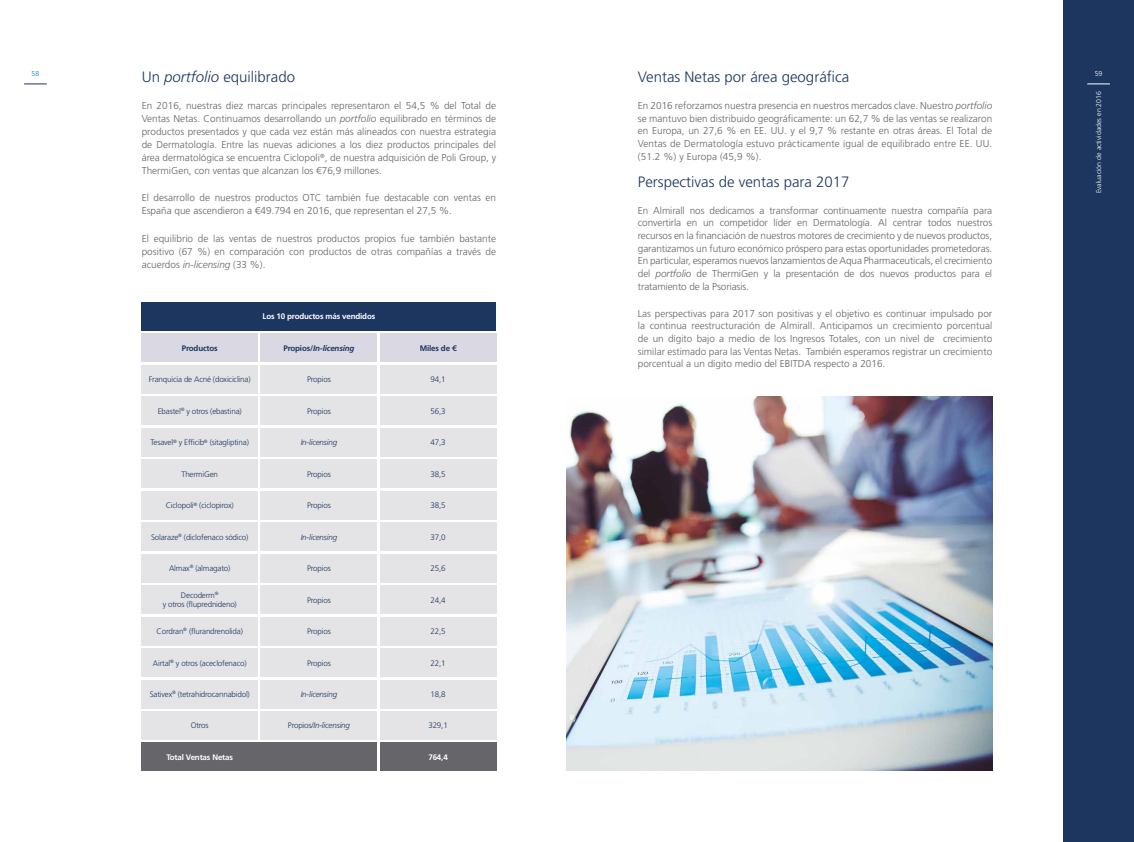
<style>
.page{position:relative;width:1134px;height:842px;background:#fff}
.page>*{position:absolute;margin:0;border:0;box-sizing:border-box;transform-origin:0 0}
.t1{font:300 15px "Frutiger LT Std";color:#1d3660}
.t2{font:300 10px/12.7px "Frutiger LT Std";color:#65656a;text-align:justify}
.t3{font:300 8px/9.6px "Frutiger LT Std";letter-spacing:-.02em;color:#1d3660;text-align:center}
.t4{font:italic 300 8px "Frutiger LT Std";letter-spacing:-.02em;color:#1d3660}
.t5{font:700 8px "Frutiger LT Std";letter-spacing:-.02em;color:#fff}
.t6{font:italic 700 8px "Frutiger LT Std";letter-spacing:-.02em;color:#1d3660}
.t7{font:700 8px "Frutiger LT Std";letter-spacing:-.02em;color:#1d3660}
.t8{font:300 7px "Frutiger LT Std";color:#fff}
.t9{font:300 7px "Frutiger LT Std";color:#0082c3}
.s1{font-style:italic}
.s2{font-style:normal}
</style>
<div class="page">
<div style="left:1063px;top:0;width:71px;height:842px;background:#1d3660"></div>
<svg style="left:1087px;top:84px;width:23px;height:1px"></svg>
<svg style="left:24px;top:84px;width:23px;height:1px"></svg>
<div style="left:142px;top:302px;width:354px;height:29px;background:#1d3660"></div>
<div style="left:261px;top:334px;width:116px;height:28px;background:#d9d8e3"></div>
<div style="left:261px;top:365px;width:116px;height:28px;background:#e4e3e5"></div>
<div style="left:261px;top:491px;width:116px;height:28px;background:#e4e3e5"></div>
<div style="left:261px;top:397px;width:116px;height:28px;background:#e4e3e5"></div>
<div style="left:261px;top:522px;width:116px;height:29px;background:#e4e3e5"></div>
<div style="left:261px;top:585px;width:116px;height:29px;background:#e4e3e5"></div>
<div style="left:261px;top:617px;width:116px;height:28px;background:#e4e3e5"></div>
<div style="left:261px;top:428px;width:116px;height:28px;background:#e4e3e5"></div>
<div style="left:261px;top:648px;width:116px;height:29px;background:#e4e3e5"></div>
<div style="left:261px;top:680px;width:116px;height:28px;background:#e4e3e5"></div>
<div style="left:261px;top:459px;width:116px;height:29px;background:#e4e3e5"></div>
<div style="left:261px;top:554px;width:116px;height:28px;background:#e4e3e5"></div>
<div style="left:261px;top:711px;width:116px;height:29px;background:#e4e3e5"></div>
<div style="left:380px;top:334px;width:116px;height:28px;background:#d9d8e3"></div>
<div style="left:380px;top:743px;width:116px;height:28px;background:#65656a"></div>
<div style="left:380px;top:365px;width:116px;height:28px;background:#e4e3e5"></div>
<div style="left:380px;top:491px;width:116px;height:28px;background:#e4e3e5"></div>
<div style="left:380px;top:397px;width:116px;height:28px;background:#e4e3e5"></div>
<div style="left:380px;top:522px;width:116px;height:29px;background:#e4e3e5"></div>
<div style="left:380px;top:585px;width:116px;height:29px;background:#e4e3e5"></div>
<div style="left:380px;top:617px;width:116px;height:28px;background:#e4e3e5"></div>
<div style="left:380px;top:428px;width:116px;height:28px;background:#e4e3e5"></div>
<div style="left:380px;top:648px;width:116px;height:29px;background:#e4e3e5"></div>
<div style="left:380px;top:680px;width:116px;height:28px;background:#e4e3e5"></div>
<div style="left:380px;top:459px;width:116px;height:29px;background:#e4e3e5"></div>
<div style="left:380px;top:554px;width:116px;height:28px;background:#e4e3e5"></div>
<div style="left:380px;top:711px;width:116px;height:29px;background:#e4e3e5"></div>
<div style="left:142px;top:334px;width:116px;height:28px;background:#d9d8e3"></div>
<div style="left:142px;top:743px;width:116px;height:28px;background:#65656a"></div>
<div style="left:247px;top:743px;width:130px;height:28px;background:#65656a"></div>
<div style="left:142px;top:365px;width:116px;height:28px;background:#e4e3e5"></div>
<div style="left:142px;top:491px;width:116px;height:28px;background:#e4e3e5"></div>
<div style="left:142px;top:397px;width:116px;height:28px;background:#e4e3e5"></div>
<div style="left:142px;top:522px;width:116px;height:29px;background:#e4e3e5"></div>
<div style="left:142px;top:585px;width:116px;height:29px;background:#e4e3e5"></div>
<div style="left:142px;top:617px;width:116px;height:28px;background:#e4e3e5"></div>
<div style="left:142px;top:428px;width:116px;height:28px;background:#e4e3e5"></div>
<div style="left:142px;top:648px;width:116px;height:29px;background:#e4e3e5"></div>
<div style="left:142px;top:680px;width:116px;height:28px;background:#e4e3e5"></div>
<div style="left:142px;top:459px;width:116px;height:29px;background:#e4e3e5"></div>
<div style="left:142px;top:554px;width:116px;height:28px;background:#e4e3e5"></div>
<div style="left:142px;top:711px;width:116px;height:29px;background:#e4e3e5"></div>
<img style="left:567px;top:397px;width:425px;height:374px">
<h1 class="t1" style="left:142px;top:68px;width:155px">Un <span class="s1">portfolio</span> equilibrado</h1>
<p class="t2" style="left:142px;top:99px;width:356px;line-height:13px">En 2016, nuestras diez marcas principales representaron el 54,5 % del Total de Ventas Netas. Continuamos desarrollando un <span class="s1">portfolio</span> equilibrado en términos de productos presentados y que cada vez están más alineados con nuestra estrategia de Dermatología. Entre las nuevas adiciones a los diez productos principales del área dermatológica se encuentra Ciclopoli<sup>®</sup>, de nuestra adquisición de Poli Group, y ThermiGen, con ventas que alcanzan los €76,9 millones.</p>
<p class="t2" style="left:142px;top:192px;width:356px;line-height:13px">El desarrollo de nuestros productos OTC también fue destacable con ventas en<br>España que ascendieron a €49.794 en 2016, que representan el 27,5 %.</p>
<p class="t2" style="left:142px;top:232px;width:356px;line-height:13px">El equilibrio de las ventas de nuestros productos propios fue también bastante positivo (67 %) en comparación con productos de otras compañías a través de acuerdos <span class="s1">in-licensing</span> (33 %).</p>
<h1 class="t1" style="left:638px;top:68px;width:213px">Ventas Netas por área geográfica</h1>
<p class="t2" style="left:638px;top:99px;width:356px">En 2016 reforzamos nuestra presencia en nuestros mercados clave. Nuestro <span class="s1">portfolio </span>se mantuvo bien distribuido geográficamente: un 62,7 % de las ventas se realizaron en Europa, un 27,6 % en EE. UU. y el 9,7 % restante en otras áreas. El Total de Ventas de Dermatología estuvo prácticamente igual de equilibrado entre EE. UU. (51.2 %) y Europa (45,9 %).</p>
<h1 class="t1" style="left:638px;top:173px;width:213px">Perspectivas de ventas para 2017</h1>
<p class="t2" style="left:638px;top:204px;width:356px">En Almirall nos dedicamos a transformar continuamente nuestra compañía para convertirla en un competidor líder en Dermatología. Al centrar todos nuestros recursos en la financiación de nuestros motores de crecimiento y de nuevos productos, garantizamos un futuro económico próspero para estas oportunidades prometedoras.<br>En particular, esperamos nuevos lanzamientos de Aqua Pharmaceuticals, el crecimiento del <span class="s1">portfolio</span> de ThermiGen y la presentación de dos nuevos productos para el tratamiento de la Psoriasis.</p>
<p class="t2" style="left:638px;top:307px;width:356px">Las perspectivas para 2017 son positivas y el objetivo es continuar impulsado por la continua reestructuración de Almirall. Anticipamos un crecimiento porcentual de un dígito bajo a medio de los Ingresos Totales, con un nivel de crecimiento similar estimado para las Ventas Netas. También esperamos registrar un crecimiento porcentual a un dígito medio del EBITDA respecto a 2016.</p>
<p class="t9" style="left:32px;top:70px;width:9px">58</p>
<p class="t8" style="left:1095px;top:70px;width:9px">59</p>
<p class="t8" style="left:1095px;top:193px;width:104px;rotate:-90deg">Evaluación de actividades en 2016</p>
<p class="t5" style="left:263px;top:312px;width:114px">Los 10 productos más vendidos</p>
<p class="t6" style="left:283px;top:343px;width:73px"><span class="s2">Propios/</span>In-licensing</p>
<p class="t3" style="left:307px;top:375px;width:25px">Propios</p>
<p class="t7" style="left:182px;top:343px;width:37px">Productos</p>
<p class="t7" style="left:420px;top:343px;width:38px">Miles de €</p>
<p class="t3" style="left:149px;top:375px;width:103px">Franquicia de Acné (doxiciclina)</p>
<p class="t3" style="left:431px;top:375px;width:17px">94,1</p>
<p class="t3" style="left:158px;top:406px;width:85px">Ebastel<sup>®</sup> y otros (ebastina)</p>
<p class="t3" style="left:307px;top:406px;width:25px">Propios</p>
<p class="t3" style="left:431px;top:406px;width:17px">56,3</p>
<p class="t3" style="left:151px;top:438px;width:100px">Tesavel<sup>®</sup> y Efficib<sup>®</sup> (sitagliptina)</p>
<p class="t4" style="left:301px;top:438px;width:38px">In-licensing</p>
<p class="t3" style="left:431px;top:438px;width:17px">47,3</p>
<p class="t3" style="left:182px;top:469px;width:38px">ThermiGen</p>
<p class="t3" style="left:307px;top:469px;width:25px">Propios</p>
<p class="t3" style="left:431px;top:469px;width:17px">38,5</p>
<p class="t3" style="left:166px;top:501px;width:70px">Ciclopoli<sup>®</sup> (ciclopirox)</p>
<p class="t3" style="left:307px;top:501px;width:25px">Propios</p>
<p class="t3" style="left:431px;top:501px;width:17px">38,5</p>
<p class="t3" style="left:151px;top:532px;width:99px">Solaraze<sup>®</sup> (diclofenaco sódico)</p>
<p class="t4" style="left:301px;top:532px;width:38px">In-licensing</p>
<p class="t3" style="left:431px;top:532px;width:17px">37,0</p>
<p class="t3" style="left:169px;top:564px;width:63px">Almax<sup>®</sup> (almagato)</p>
<p class="t3" style="left:307px;top:564px;width:25px">Propios</p>
<p class="t3" style="left:431px;top:564px;width:17px">25,6</p>
<p class="t3" style="left:163px;top:590px;width:76px">Decoderm<sup>®<br></sup>y otros (fluprednideno)</p>
<p class="t3" style="left:157px;top:627px;width:88px">Cordran<sup>®</sup> (flurandrenolida)</p>
<p class="t3" style="left:307px;top:595px;width:25px">Propios</p>
<p class="t3" style="left:307px;top:627px;width:25px">Propios</p>
<p class="t3" style="left:431px;top:595px;width:17px">24,4</p>
<p class="t3" style="left:431px;top:627px;width:17px">22,5</p>
<p class="t3" style="left:153px;top:658px;width:95px">Airtal<sup>®</sup> y otros (aceclofenaco)</p>
<p class="t3" style="left:150px;top:689px;width:102px">Sativex<sup>®</sup> (tetrahidrocannabidol)</p>
<p class="t3" style="left:307px;top:658px;width:25px">Propios</p>
<p class="t4" style="left:301px;top:690px;width:38px">In-licensing</p>
<p class="t3" style="left:431px;top:658px;width:17px">22,1</p>
<p class="t3" style="left:431px;top:689px;width:17px">18,8</p>
<p class="t3" style="left:191px;top:721px;width:19px">Otros</p>
<p class="t4" style="left:288px;top:721px;width:64px"><span class="s2">Propios/</span>In-licensing</p>
<p class="t3" style="left:428px;top:721px;width:21px">329,1</p>
<p class="t5" style="left:166px;top:752px;width:68px">Total Ventas Netas</p>
<p class="t5" style="left:428px;top:752px;width:21px">764,4</p>
</div>
